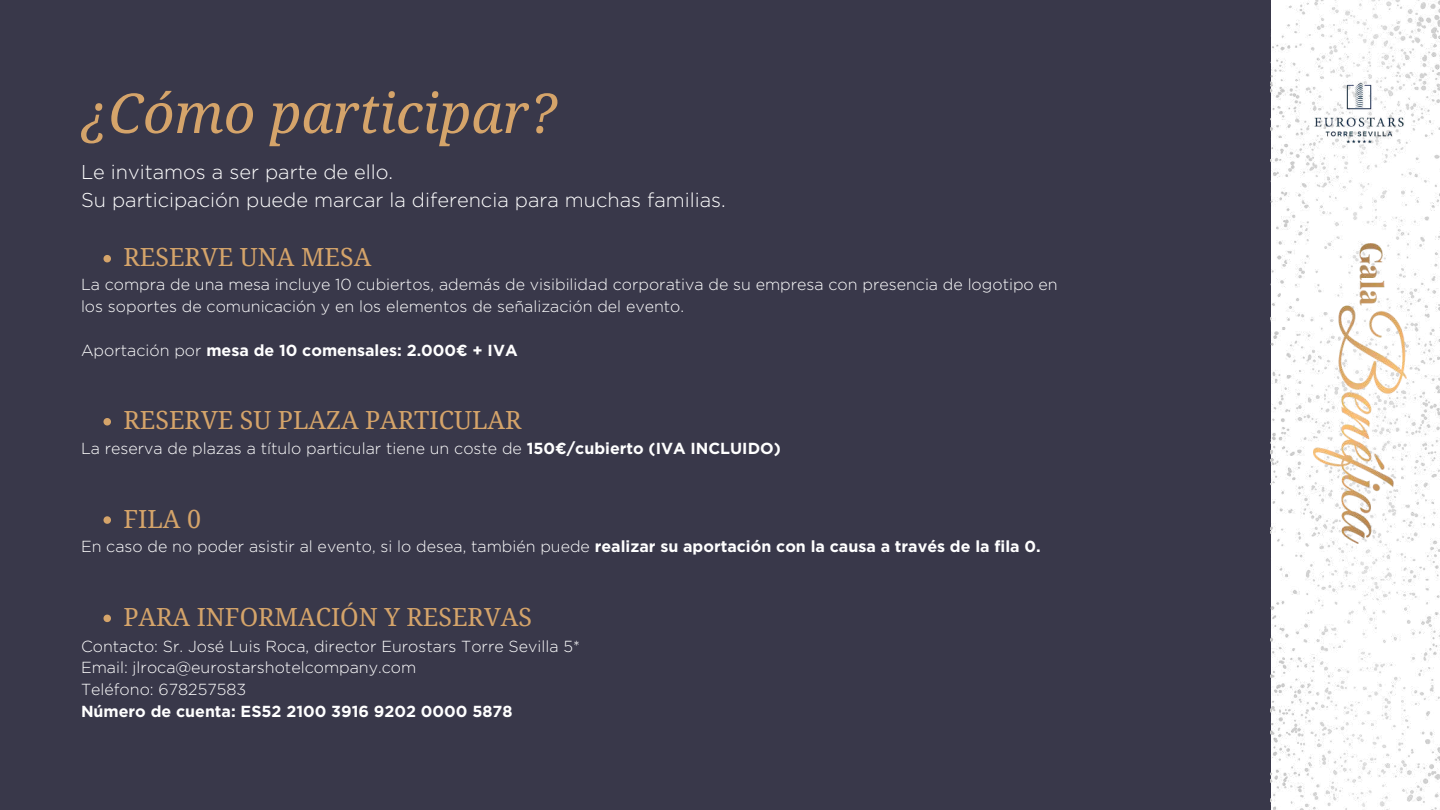
<style>
.page{position:relative;width:1440px;height:810px;background:#fff}
.page>*{position:absolute;margin:0;border:0;box-sizing:border-box;transform-origin:0 0}
.t1{font:italic 55px "Droid Serif";color:#d5a46a}
.t2{font:25px "Droid Serif";color:#d5a46a}
.t3{font:300 20px/27.8px "Gotham";color:#fff}
.t4{font:300 16px/21.8px "Gotham";color:#fff}
.t5{font:700 16px "Gotham";color:#fff}
.s1{font-weight:300}
.s2{font-weight:700}
</style>
<div class="page">
<div style="left:0;top:0;width:1271px;height:810px;background:#39384a"></div>
<img style="left:1271px;top:0;width:169px;height:810px">
<img style="left:1313px;top:243px;width:93px;height:301px">
<img style="left:1313px;top:81px;width:93px;height:65px">
<svg style="left:104px;top:255px;width:7px;height:7px"></svg>
<svg style="left:104px;top:615px;width:7px;height:7px"></svg>
<svg style="left:104px;top:418px;width:7px;height:8px"></svg>
<svg style="left:104px;top:516px;width:7px;height:8px"></svg>
<h1 class="t1" style="left:81px;top:82px;width:477px">¿Cómo participar?</h1>
<p class="t3" style="left:81px;top:158px;width:646px">Le invitamos a ser parte de ello.<br>Su participación puede marcar la diferencia para muchas familias.</p>
<h2 class="t2" style="left:123px;top:243px;width:249px">RESERVE UNA MESA</h2>
<p class="t4" style="left:81px;top:274px;width:978px">La compra de una mesa incluye 10 cubiertos, además de visibilidad corporativa de su empresa con presencia de logotipo en los soportes de comunicación y en los elementos de señalización del evento.</p>
<p class="t5" style="left:81px;top:340px;width:438px"><span class="s1">Aportación por</span> mesa de 10 comensales: 2.000€ + IVA</p>
<h2 class="t2" style="left:123px;top:406px;width:400px">RESERVE SU PLAZA PARTICULAR</h2>
<p class="t4" style="left:81px;top:437px;width:701px">La reserva de plazas a título particular tiene un coste de <span class="s2">150€/cubierto (IVA INCLUIDO)</span></p>
<h2 class="t2" style="left:123px;top:504px;width:79px">FILA 0</h2>
<p class="t4" style="left:81px;top:535px;width:961px">En caso de no poder asistir al evento, si lo desea, también puede <span class="s2">realizar su aportación con la causa a través de la fila 0.</span></p>
<h2 class="t2" style="left:123px;top:603px;width:410px">PARA INFORMACIÓN Y RESERVAS</h2>
<p class="t4" style="left:81px;top:635px;width:500px">Contacto: Sr. José Luis Roca, director Eurostars Torre Sevilla 5*<br>Email: jlroca@eurostarshotelcompany.com<br>Teléfono: 678257583</p>
<p class="t5" style="left:81px;top:701px;width:433px">Número de cuenta: ES52 2100 3916 9202 0000 5878</p>
</div>
